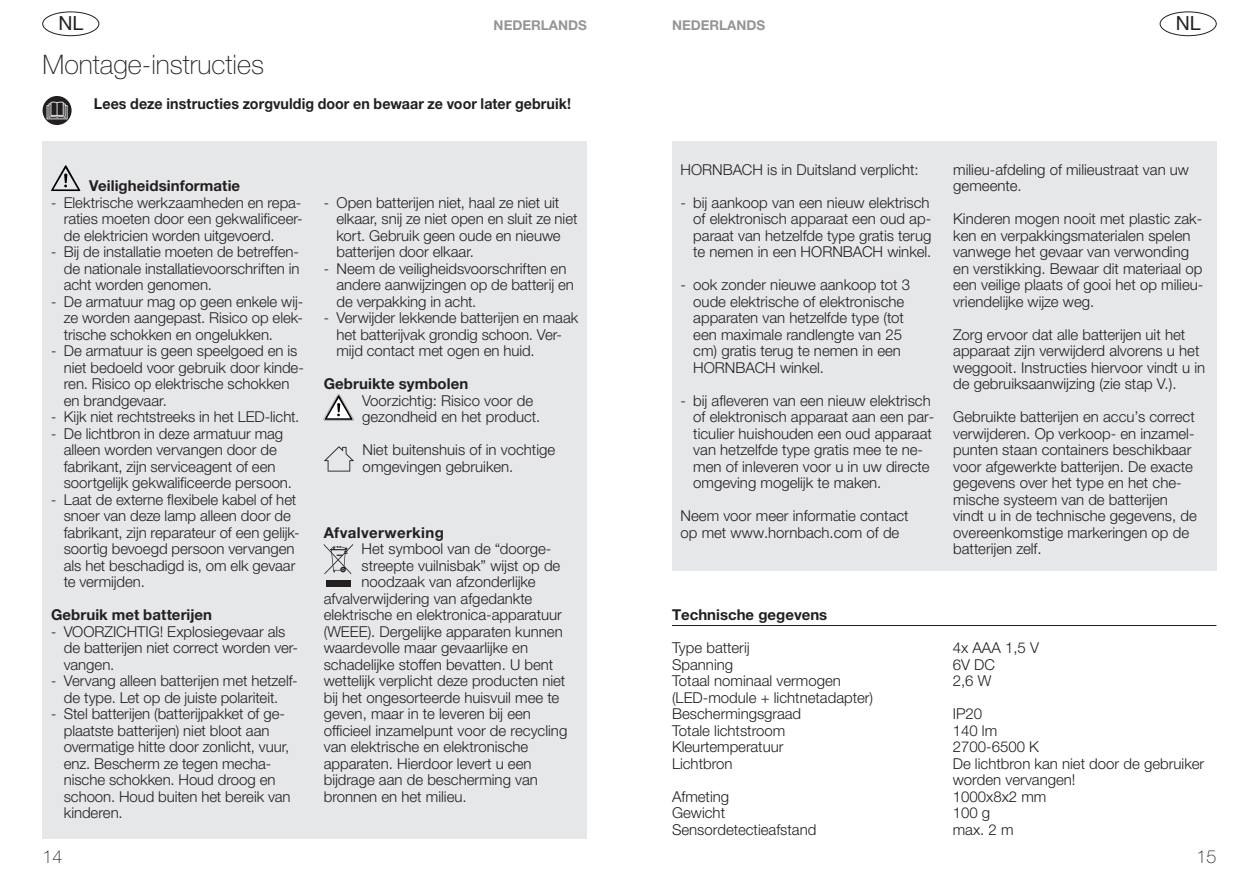
<style>
.page{position:relative;width:1259px;height:893px;background:#fff}
.page>*{position:absolute;margin:0;border:0;box-sizing:border-box;transform-origin:0 0}
.t1{font:100 27px "Helvetica Neue LTW1 G";color:#231f20}
.t2{font:19.5px "Helvetica Neue LTW1 G";color:#231f20}
.t3{font:100 18px "Helvetica Neue LTW1 G";color:#231f20}
.t4{font:300 15px/16.5px "Helvetica Neue LTW1 G";color:#231f20}
.t5{font:300 15px/16.5px "Helvetica Neue LTW1 G";color:#231f20;scale:.95 1}
.t6{font:700 15px "Helvetica Neue LTW1 G";letter-spacing:.005em;color:#231f20;scale:.95 1}
.t7{font:700 15px "Helvetica Neue LTW1 G";letter-spacing:.005em;color:#231f20}
.t8{font:700 15px "Helvetica Neue LTW1 G";letter-spacing:.025em;color:#231f20}
.t9{font:700 13.5px "Helvetica Neue LTW1 G";color:#939598}
.s1{font-weight:700}
</style>
<div class="page">
<div style="left:43px;top:12px;width:56px;height:24px;border:1px solid #231f20;border-radius:50%"></div>
<div style="left:43px;top:142px;width:544px;height:697px;background:#e6e7e9"></div>
<svg style="left:51px;top:165px;width:29px;height:26px"></svg>
<svg style="left:324px;top:395px;width:29px;height:26px"></svg>
<svg style="left:324px;top:446px;width:30px;height:26px"></svg>
<svg style="left:324px;top:544px;width:29px;height:30px"></svg>
<div style="left:326px;top:581px;width:25px;height:6px;background:#231f20"></div>
<svg style="left:43px;top:96px;width:29px;height:29px"></svg>
<svg style="left:47px;top:102px;width:20px;height:17px"></svg>
<div style="left:1160px;top:12px;width:56px;height:24px;border:1px solid #231f20;border-radius:50%"></div>
<div style="left:672px;top:142px;width:544px;height:429px;background:#e6e7e9"></div>
<hr style="left:672px;top:625px;width:544px;height:1px;background:#231f20">
<p class="t2" style="left:58px;top:11px;width:26px">NL</p>
<p class="t9" style="left:494px;top:17px;width:95px">NEDERLANDS</p>
<p class="t1" style="left:43px;top:49px;width:223px">Montage-instructies</p>
<p class="t6" style="left:94px;top:94px;width:503px">Lees deze instructies zorgvuldig door en bewaar ze voor later gebruik!</p>
<p class="t7" style="left:89px;top:176px;width:152px">Veiligheidsinformatie</p>
<p class="t5" style="left:64px;top:194px;width:253px;text-align:justify;text-indent:-13px">- Elektrische werkzaamheden en repa&shy;raties moeten door een gekwalificeer&shy;de elektricien worden uitgevoerd.</p>
<p class="t5" style="left:64px;top:243px;width:250px;text-align:justify;text-indent:-13px">- Bij de installatie moeten de betreffen&shy;de nationale installatievoorschriften in acht worden genomen.</p>
<p class="t5" style="left:64px;top:293px;width:253px;text-align:justify;text-indent:-13px">- De armatuur mag op geen enkele wij&shy;ze worden aangepast. Risico op elek&shy;trische schokken en ongelukken.</p>
<p class="t5" style="left:64px;top:342px;width:254px;text-indent:-13px">- De armatuur is geen speelgoed en is niet bedoeld voor gebruik door kinde&shy;ren. Risico op elektrische schokken en brandgevaar.</p>
<p class="t5" style="left:51px;top:408px;width:263px">- Kijk niet rechtstreeks in het LED-licht.</p>
<p class="t5" style="left:64px;top:425px;width:242px;text-indent:-13px">- De lichtbron in deze armatuur mag alleen worden vervangen door de fabrikant, zijn serviceagent of een soortgelijk gekwalificeerde persoon.</p>
<p class="t5" style="left:64px;top:491px;width:250px;text-indent:-13px">- Laat de externe flexibele kabel of het snoer van deze lamp alleen door de fabrikant, zijn reparateur of een gelijk&shy;soortig bevoegd persoon vervangen als het beschadigd is, om elk gevaar te vermijden.</p>
<p class="t7" style="left:51px;top:605px;width:163px">Gebruik met batterijen</p>
<p class="t5" style="left:64px;top:623px;width:248px;text-indent:-13px">- VOORZICHTIG! Explosiegevaar als de batterijen niet correct worden ver&shy;vangen.</p>
<p class="t5" style="left:51px;top:672px;width:261px;text-align:center">- Vervang alleen batterijen met hetzelf&shy;de type. Let op de juiste polariteit.</p>
<p class="t5" style="left:64px;top:705px;width:240px;text-indent:-13px">- Stel batterijen (batterijpakket of ge&shy;plaatste batterijen) niet bloot aan overmatige hitte door zonlicht, vuur, enz. Bescherm ze tegen mecha&shy;nische schokken. Houd droog en schoon. Houd buiten het bereik van kinderen.</p>
<p class="t3" style="left:43px;top:846px;width:22px">14</p>
<p class="t5" style="left:336px;top:194px;width:255px;text-indent:-13px">- Open batterijen niet, haal ze niet uit elkaar, snij ze niet open en sluit ze niet kort. Gebruik geen oude en nieuwe batterijen door elkaar.</p>
<p class="t5" style="left:336px;top:260px;width:251px;text-indent:-13px">- Neem de veiligheidsvoorschriften en andere aanwijzingen op de batterij en de verpakking in acht.</p>
<p class="t5" style="left:336px;top:309px;width:256px;text-indent:-13px">- Verwijder lekkende batterijen en maak het batterijvak grondig schoon. Ver&shy;mijd contact met ogen en huid.</p>
<p class="t4" style="left:362px;top:375px;width:180px;text-indent:-38px"><span class="s1">Gebruikte symbolen<br></span>Voorzichtig: Risico voor de gezondheid en het product.</p>
<p class="t4" style="left:363px;top:441px;width:194px">Niet buitenshuis of in vochtige omgevingen gebruiken.</p>
<p class="t8" style="left:324px;top:523px;width:122px">Afvalverwerking</p>
<p class="t4" style="left:361px;top:540px;width:191px">Het symbool van de “doorge-</p>
<p class="t4" style="left:361px;top:557px;width:200px">streepte vuilnisbak” wijst op de</p>
<p class="t4" style="left:361px;top:573px;width:176px">noodzaak van afzonderlijke</p>
<p class="t4" style="left:324px;top:590px;width:210px">afvalverwijdering van afgedankte</p>
<p class="t4" style="left:324px;top:606px;width:240px">elektrische en elektronica-apparatuur</p>
<p class="t4" style="left:324px;top:623px;width:240px">(WEEE). Dergelijke apparaten kunnen</p>
<p class="t4" style="left:324px;top:639px;width:206px">waardevolle maar gevaarlijke en</p>
<p class="t4" style="left:324px;top:656px;width:231px">schadelijke stoffen bevatten. U bent</p>
<p class="t4" style="left:324px;top:672px;width:243px">wettelijk verplicht deze producten niet</p>
<p class="t4" style="left:324px;top:689px;width:237px">bij het ongesorteerde huisvuil mee te</p>
<p class="t4" style="left:324px;top:705px;width:209px">geven, maar in te leveren bij een</p>
<p class="t4" style="left:324px;top:722px;width:245px">officieel inzamelpunt voor de recycling</p>
<p class="t4" style="left:324px;top:738px;width:206px">van elektrische en elektronische</p>
<p class="t4" style="left:324px;top:755px;width:209px">apparaten. Hierdoor levert u een</p>
<p class="t4" style="left:324px;top:771px;width:216px">bijdrage aan de bescherming van</p>
<p class="t4" style="left:324px;top:788px;width:144px">bronnen en het milieu.</p>
<p class="t9" style="left:672px;top:17px;width:95px">NEDERLANDS</p>
<p class="t2" style="left:1175px;top:11px;width:26px">NL</p>
<p class="t4" style="left:680px;top:161px;width:240px">HORNBACH is in Duitsland verplicht:</p>
<p class="t4" style="left:693px;top:194px;width:240px;text-align:justify;text-indent:-13px">- bij aankoop van een nieuw elektrisch of elektronisch apparaat een oud ap&shy;paraat van hetzelfde type gratis terug te nemen in een HORNBACH winkel.</p>
<p class="t4" style="left:693px;top:276px;width:218px;text-indent:-13px">- ook zonder nieuwe aankoop tot 3 oude elektrische of elektronische apparaten van hetzelfde type (tot een maximale randlengte van 25 cm) gratis terug te nemen in een<br>HORNBACH winkel.</p>
<p class="t4" style="left:693px;top:392px;width:242px;text-indent:-13px">- bij afleveren van een nieuw elektrisch of elektronisch apparaat aan een par&shy;ticulier huishouden een oud apparaat van hetzelfde type gratis mee te ne&shy;men of inleveren voor u in uw directe omgeving mogelijk te maken.</p>
<p class="t4" style="left:680px;top:507px;width:230px">Neem voor meer informatie contact op met www.hornbach.com of de</p>
<p class="t4" style="left:953px;top:161px;width:237px">milieu-afdeling of milieustraat van uw gemeente.</p>
<p class="t4" style="left:953px;top:210px;width:252px">Kinderen mogen nooit met plastic zak&shy;ken en verpakkingsmaterialen spelen vanwege het gevaar van verwonding en verstikking. Bewaar dit materiaal op een veilige plaats of gooi het op milieu&shy;vriendelijke wijze weg.</p>
<p class="t4" style="left:953px;top:326px;width:253px">Zorg ervoor dat alle batterijen uit het apparaat zijn verwijderd alvorens u het weggooit. Instructies hiervoor vindt u in de gebruiksaanwijzing (zie stap V.).</p>
<p class="t4" style="left:953px;top:408px;width:245px">Gebruikte batterijen en accu’s correct verwijderen. Op verkoop- en inzamel&shy;punten staan containers beschikbaar voor afgewerkte batterijen. De exacte gegevens over het type en het che&shy;mische systeem van de batterijen vindt u in de technische gegevens, de overeenkomstige markeringen op de batterijen zelf.</p>
<p class="t7" style="left:672px;top:605px;width:157px">Technische gegevens</p>
<p class="t4" style="left:672px;top:639px;width:79px">Type batterij</p>
<p class="t4" style="left:952px;top:639px;width:88px">4x AAA 1,5 V</p>
<p class="t4" style="left:672px;top:656px;width:63px">Spanning</p>
<p class="t4" style="left:952px;top:656px;width:44px">6V DC</p>
<p class="t4" style="left:672px;top:672px;width:203px">Totaal nominaal vermogen (LED-module + lichtnetadapter)</p>
<p class="t4" style="left:952px;top:672px;width:40px">2,6 W</p>
<p class="t4" style="left:672px;top:705px;width:131px">Beschermingsgraad</p>
<p class="t4" style="left:952px;top:705px;width:31px">IP20</p>
<p class="t4" style="left:672px;top:722px;width:115px">Totale lichtstroom</p>
<p class="t4" style="left:952px;top:722px;width:46px">140 lm</p>
<p class="t4" style="left:672px;top:738px;width:113px">Kleurtemperatuur</p>
<p class="t4" style="left:952px;top:738px;width:88px">2700-6500 K</p>
<p class="t4" style="left:672px;top:755px;width:62px">Lichtbron</p>
<p class="t4" style="left:952px;top:755px;width:253px">De lichtbron kan niet door de gebruiker worden vervangen!</p>
<p class="t4" style="left:672px;top:788px;width:59px">Afmeting</p>
<p class="t4" style="left:952px;top:788px;width:95px">1000x8x2 mm</p>
<p class="t4" style="left:672px;top:804px;width:55px">Gewicht</p>
<p class="t4" style="left:952px;top:804px;width:39px">100 g</p>
<p class="t4" style="left:672px;top:821px;width:146px">Sensordetectieafstand</p>
<p class="t4" style="left:952px;top:821px;width:62px">max. 2 m</p>
<p class="t3" style="left:1196px;top:846px;width:22px">15</p>
</div>
